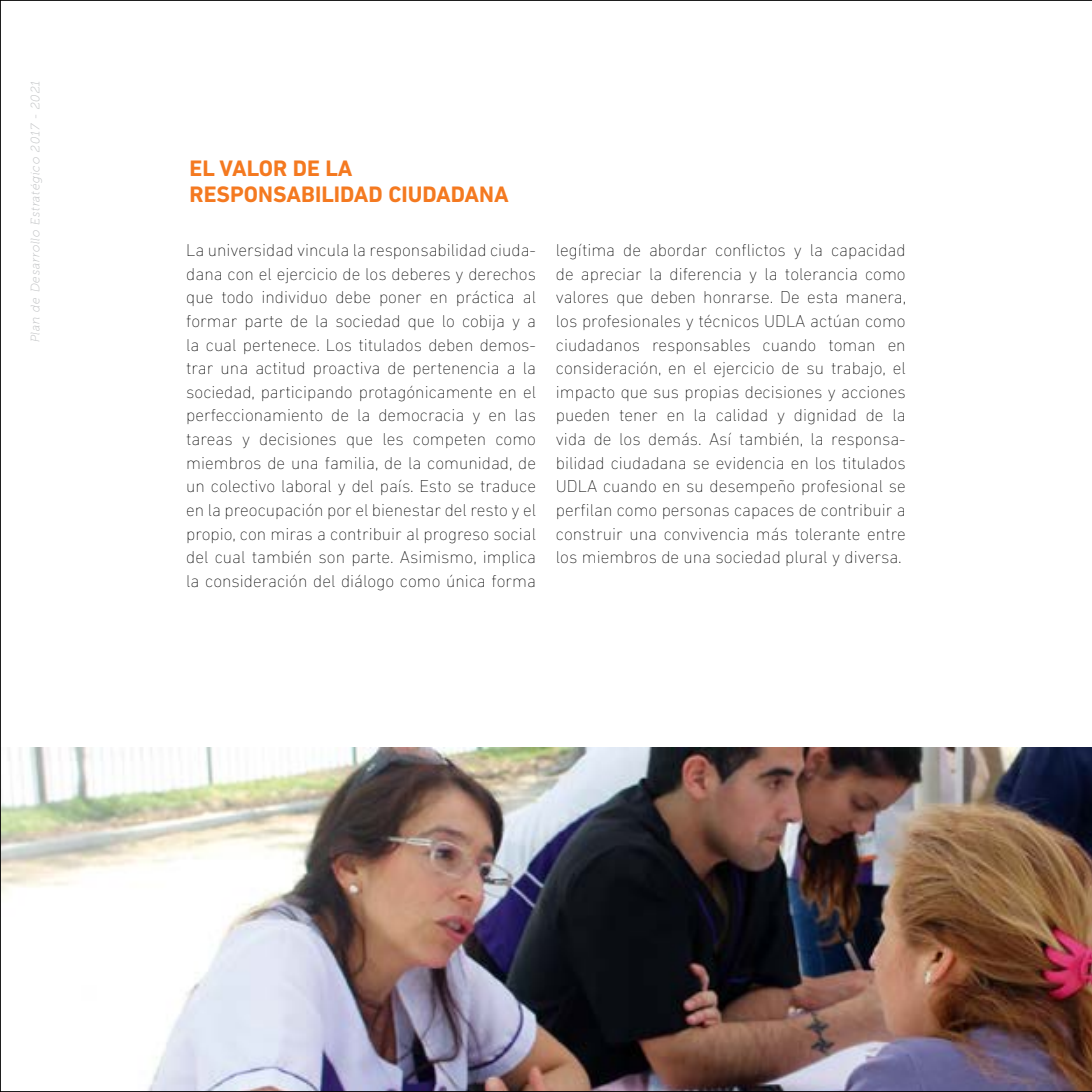
<style>
.page{position:relative;width:1092px;height:1092px;background:#fff}
.page>*{position:absolute;margin:0;border:0;box-sizing:border-box;transform-origin:0 0}
.t1{font:700 22.75px/26.2px "DIN Next LT Pro";color:#f47920}
.t2{font:200 17.5px/23.6px "DIN Next LT Pro";color:#000;text-align:justify}
.t3{font:italic 12.25px "Museo 100";letter-spacing:.07em;color:#bcbec0}
</style>
<div class="page">
<img style="left:0;top:0;width:1091px;height:1091px">
<p class="t3" style="left:29px;top:342px;width:263px;rotate:-90deg">Plan de Desarrollo Estratégico 2017 - 2021</p>
<h1 class="t1" style="left:189px;top:155px;width:321px">EL VALOR DE LA<br>RESPONSABILIDAD CIUDADANA</h1>
<p class="t2" style="left:186px;top:238px;width:351px">La universidad vincula la responsabilidad ciuda&shy;dana con el ejercicio de los deberes y derechos que todo individuo debe poner en práctica al formar parte de la sociedad que lo cobija y a la cual pertenece. Los titulados deben demos&shy;trar una actitud proactiva de pertenencia a la sociedad, participando protagónicamente en el perfeccionamiento de la democracia y en las tareas y decisiones que les competen como miembros de una familia, de la comunidad, de un colectivo laboral y del país. Esto se traduce en la preocupación por el bienestar del resto y el propio, con miras a contribuir al progreso social del cual también son parte. Asimismo, implica la consideración del diálogo como única forma</p>
<p class="t2" style="left:556px;top:238px;width:352px">legítima de abordar conflictos y la capacidad de apreciar la diferencia y la tolerancia como valores que deben honrarse. De esta manera, los profesionales y técnicos UDLA actúan como ciudadanos responsables cuando toman en consideración, en el ejercicio de su trabajo, el impacto que sus propias decisiones y acciones pueden tener en la calidad y dignidad de la vida de los demás. Así también, la responsa&shy;bilidad ciudadana se evidencia en los titulados UDLA cuando en su desempeño profesional se perfilan como personas capaces de contribuir a construir una convivencia más tolerante entre los miembros de una sociedad plural y diversa.</p>
</div>
